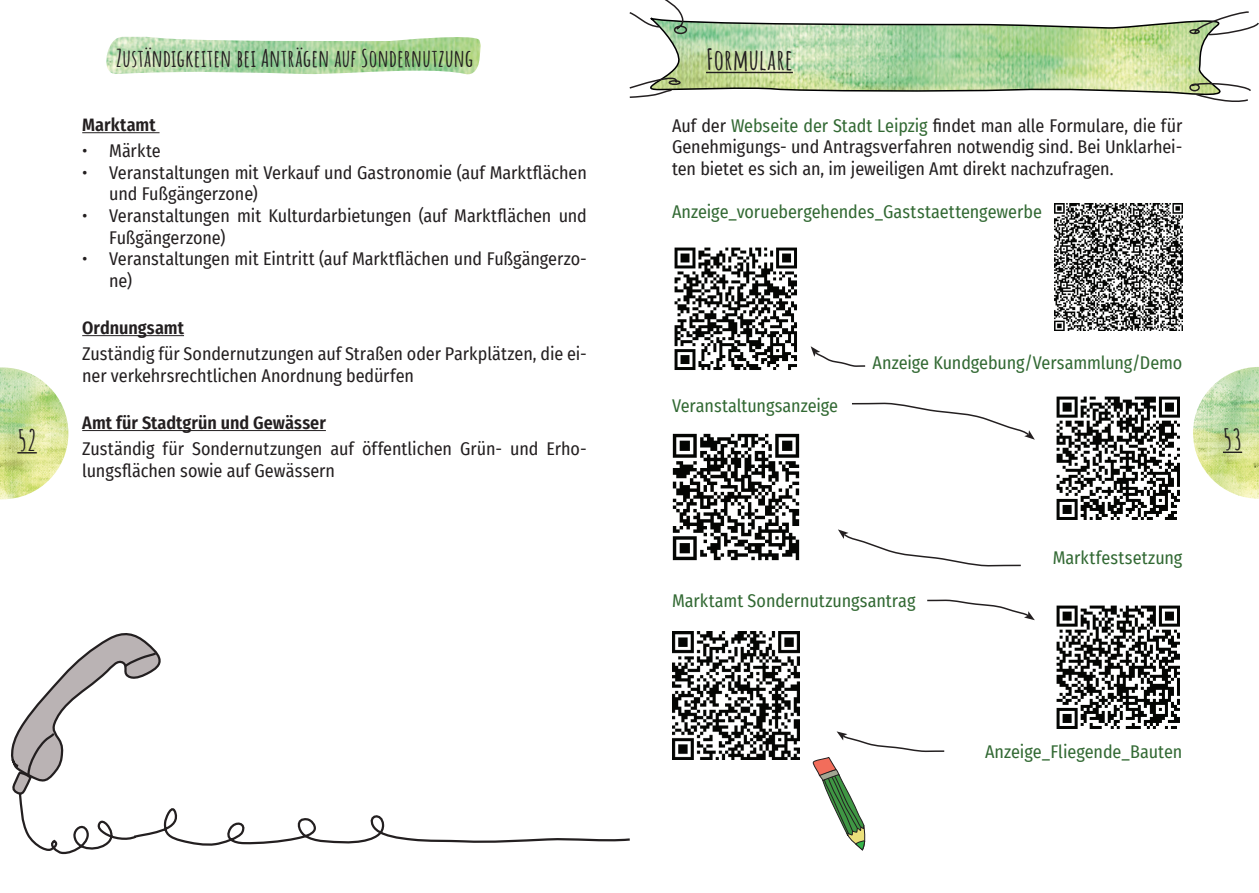
<style>
.page{position:relative;width:1259px;height:893px;background:#fff}
.page>*{position:absolute;margin:0;border:0;box-sizing:border-box;transform-origin:0 0}
.t1{font:700 28.5px "Amatic SC";letter-spacing:.005em;color:#231f20}
.t2{font:700 24px "Amatic SC";letter-spacing:.005em;color:#231f20}
.t3{font:18px/21.6px "Fira Sans Condensed";letter-spacing:-.005em;color:#231f20}
.t4{font:18px "Fira Sans Condensed";letter-spacing:-.005em;color:#326933}
.t5{font:600 18px "Fira Sans Condensed";letter-spacing:.005em;color:#231f20}
.s1{color:#326933}
</style>
<div class="page">
<svg style="left:629px;top:0;width:630px;height:102px"></svg>
<img style="left:106px;top:37px;width:374px;height:38px">
<svg style="left:927px;top:599px;width:108px;height:21px"></svg>
<svg style="left:838px;top:529px;width:183px;height:38px"></svg>
<svg style="left:852px;top:402px;width:183px;height:38px"></svg>
<svg style="left:810px;top:346px;width:56px;height:21px"></svg>
<img style="left:1193px;top:367px;width:66px;height:132px">
<img style="left:0;top:367px;width:68px;height:132px">
<svg style="left:17px;top:452px;width:20px;height:1px"></svg>
<svg style="left:1223px;top:452px;width:19px;height:1px"></svg>
<hr style="left:82px;top:132px;width:77px;height:1px;background:#231f20">
<hr style="left:82px;top:335px;width:102px;height:1px;background:#231f20">
<hr style="left:82px;top:430px;width:244px;height:1px;background:#231f20">
<hr style="left:706px;top:72px;width:87px;height:1px;background:#231f20">
<img style="left:672px;top:433px;width:127px;height:128px">
<svg style="left:11px;top:633px;width:145px;height:161px"></svg>
<svg style="left:17px;top:650px;width:613px;height:205px"></svg>
<img style="left:1054px;top:203px;width:128px;height:128px">
<img style="left:674px;top:247px;width:123px;height:123px">
<img style="left:1056px;top:396px;width:124px;height:124px">
<img style="left:672px;top:631px;width:127px;height:128px">
<svg style="left:812px;top:731px;width:133px;height:120px"></svg>
<img style="left:1056px;top:605px;width:124px;height:124px">
<h2 class="t2" style="left:116px;top:40px;width:358px">Zuständigkeiten bei Anträgen auf Sondernutzung</h2>
<h1 class="t1" style="left:706px;top:38px;width:88px">Formulare</h1>
<p class="t3" style="left:672px;top:114px;width:512px;text-align:justify">Auf der <span class="s1">Webseite der Stadt Leipzig</span> findet man alle Formulare, die für Genehmigungs- und Antragsverfahren notwendig sind. Bei Unklarhei&shy;ten bietet es sich an, im jeweiligen Amt direkt nachzufragen.</p>
<p class="t4" style="left:672px;top:198px;width:371px">Anzeige_voruebergehendes_Gaststaettengewerbe</p>
<p class="t5" style="left:82px;top:110px;width:75px">Marktamt</p>
<p class="t3" style="left:82px;top:140px;width:80px">• Märkte</p>
<p class="t3" style="left:109px;top:161px;width:479px;text-indent:-27px">• Veranstaltungen mit Verkauf und Gastronomie (auf Marktflächen und Fußgängerzone)</p>
<p class="t3" style="left:109px;top:204px;width:479px;text-indent:-27px">• Veranstaltungen mit Kulturdarbietungen (auf Marktflächen und<br>Fußgängerzone)</p>
<p class="t3" style="left:109px;top:248px;width:479px;text-indent:-27px">• Veranstaltungen mit Eintritt (auf Marktflächen und Fußgängerzo&shy;ne)</p>
<p class="t5" style="left:82px;top:313px;width:103px">Ordnungsamt</p>
<p class="t3" style="left:82px;top:343px;width:506px">Zuständig für Sondernutzungen auf Straßen oder Parkplätzen, die ei&shy;ner verkehrsrechtlichen Anordnung bedürfen</p>
<p class="t5" style="left:82px;top:408px;width:245px">Amt für Stadtgrün und Gewässer</p>
<p class="t3" style="left:82px;top:437px;width:506px">Zuständig für Sondernutzungen auf öffentlichen Grün- und Erho&shy;lungsflächen sowie auf Gewässern</p>
<p class="t4" style="left:872px;top:349px;width:311px">Anzeige Kundgebung/Versammlung/Demo</p>
<p class="t4" style="left:672px;top:393px;width:168px">Veranstaltungsanzeige</p>
<h1 class="t1" style="left:17px;top:418px;width:21px">52</h1>
<h1 class="t1" style="left:1223px;top:418px;width:21px">53</h1>
<p class="t4" style="left:672px;top:587px;width:245px">Marktamt Sondernutzungsantrag</p>
<p class="t4" style="left:1053px;top:544px;width:131px">Marktfestsetzung</p>
<p class="t4" style="left:985px;top:738px;width:199px">Anzeige_Fliegende_Bauten</p>
</div>
